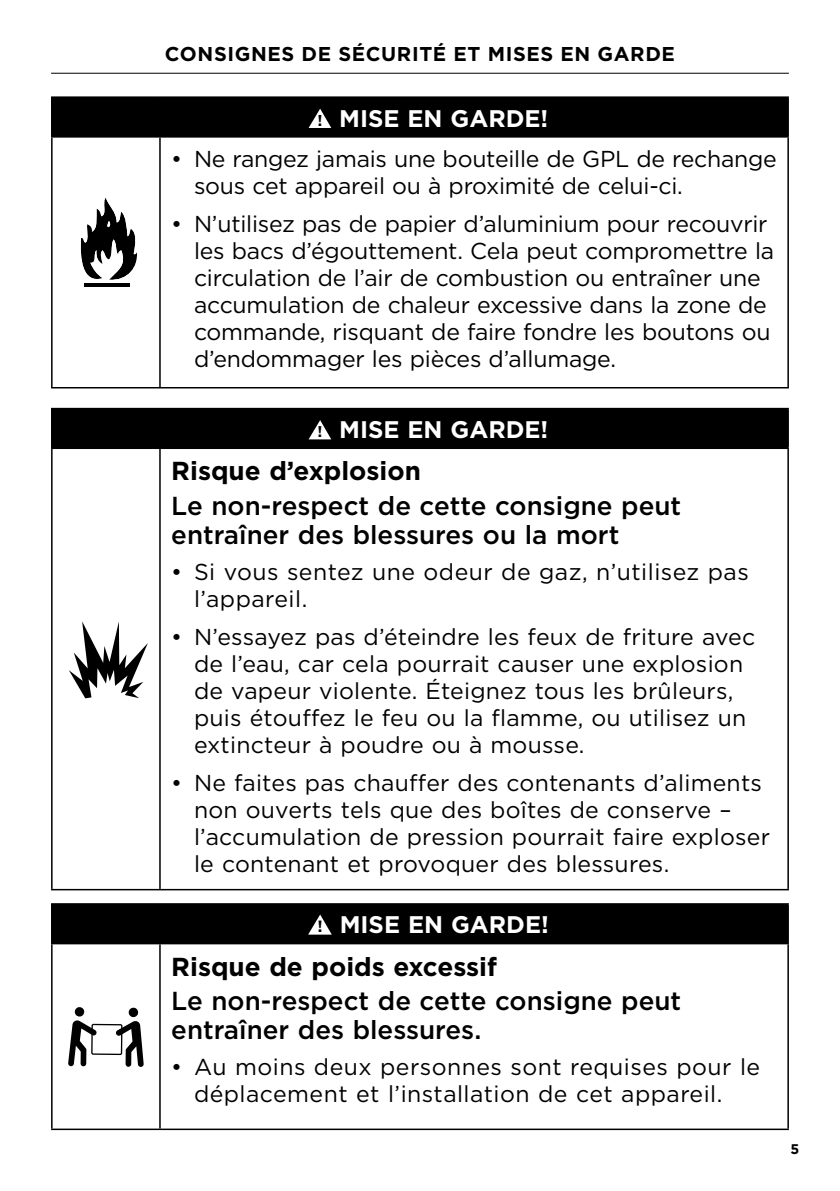
<style>
.page{position:relative;width:840px;height:1191px;background:#fff}
.page>*{position:absolute;margin:0;border:0;box-sizing:border-box;transform-origin:0 0}
.t1{font:500 26px/29px "Gotham";color:#000}
.t2{font:700 26px "Gotham";color:#000}
.t3{font:700 24px "Gotham";color:#fff}
.t4{font:23px/27px "Gotham";letter-spacing:.005em;color:#000}
.t5{font:700 20px "Gotham";letter-spacing:.03em;color:#000}
.t6{font:700 14px "Gotham";color:#000}
.s1{font-size:15.8px;color:#000}
.s2{font-size:15.6px;color:#000}
.s3{font-size:16.4px;color:#000}
</style>
<div class="page">
<hr style="left:51px;top:73px;width:737px;height:1px;background:#000">
<div style="left:52px;top:97px;width:735px;height:40px;background:#000"></div>
<hr style="left:51px;top:98px;width:2px;height:38px;background:#000">
<hr style="left:787px;top:98px;width:1px;height:38px;background:#000">
<hr style="left:51px;top:96px;width:109px;height:2px;background:#000">
<hr style="left:160px;top:96px;width:628px;height:2px;background:#000">
<hr style="left:51px;top:138px;width:2px;height:249px;background:#000">
<hr style="left:51px;top:136px;width:109px;height:2px;background:#000">
<hr style="left:51px;top:387px;width:109px;height:1px;background:#000">
<hr style="left:159px;top:138px;width:2px;height:249px;background:#000">
<hr style="left:787px;top:138px;width:1px;height:249px;background:#000">
<hr style="left:160px;top:136px;width:628px;height:2px;background:#000">
<hr style="left:160px;top:387px;width:628px;height:1px;background:#000">
<svg style="left:308px;top:109px;width:23px;height:19px"></svg>
<svg style="left:80px;top:198px;width:57px;height:82px"></svg>
<hr style="left:84px;top:283px;width:46px;height:4px;background:#000">
<div style="left:52px;top:408px;width:735px;height:40px;background:#000"></div>
<hr style="left:51px;top:409px;width:2px;height:38px;background:#000">
<hr style="left:787px;top:409px;width:1px;height:38px;background:#000">
<hr style="left:51px;top:408px;width:109px;height:1px;background:#000">
<hr style="left:160px;top:408px;width:628px;height:1px;background:#000">
<hr style="left:51px;top:449px;width:2px;height:440px;background:#000">
<hr style="left:51px;top:447px;width:109px;height:2px;background:#000">
<hr style="left:51px;top:889px;width:109px;height:1px;background:#000">
<hr style="left:159px;top:449px;width:2px;height:440px;background:#000">
<hr style="left:787px;top:449px;width:1px;height:440px;background:#000">
<hr style="left:160px;top:447px;width:628px;height:2px;background:#000">
<hr style="left:160px;top:889px;width:628px;height:1px;background:#000">
<svg style="left:309px;top:420px;width:22px;height:19px"></svg>
<svg style="left:69px;top:621px;width:79px;height:77px"></svg>
<div style="left:52px;top:904px;width:735px;height:39px;background:#000"></div>
<hr style="left:51px;top:903px;width:109px;height:1px;background:#000">
<hr style="left:51px;top:904px;width:2px;height:39px;background:#000">
<hr style="left:160px;top:903px;width:628px;height:1px;background:#000">
<hr style="left:787px;top:904px;width:1px;height:39px;background:#000">
<hr style="left:51px;top:943px;width:109px;height:1px;background:#000">
<hr style="left:51px;top:944px;width:2px;height:184px;background:#000">
<hr style="left:160px;top:943px;width:628px;height:1px;background:#000">
<hr style="left:159px;top:944px;width:2px;height:184px;background:#000">
<hr style="left:787px;top:944px;width:1px;height:184px;background:#000">
<hr style="left:51px;top:1128px;width:109px;height:2px;background:#000">
<hr style="left:160px;top:1128px;width:628px;height:2px;background:#000">
<svg style="left:308px;top:914px;width:23px;height:20px"></svg>
<div style="left:91px;top:1023px;width:31px;height:32px;border:1px solid #020202"></div>
<svg style="left:115px;top:1007px;width:29px;height:59px"></svg>
<svg style="left:68px;top:1007px;width:29px;height:59px"></svg>
<p class="t5" style="left:165px;top:41px;width:511px">CONSIGNES DE SÉCURITÉ ET MISES EN GARDE</p>
<p class="t3" style="left:317px;top:102px;width:232px"><span class="s1">!</span> MISE EN GARDE!</p>
<p class="t4" style="left:194px;top:144px;width:584px;text-indent:-23px">• Ne rangez jamais une bouteille de GPL de rechange sous cet appareil ou à proximité de celui-ci.</p>
<p class="t4" style="left:194px;top:210px;width:581px;text-indent:-23px">• N’utilisez pas de papier d’aluminium pour recouvrir les bacs d’égouttement. Cela peut compromettre la circulation de l’air de combustion ou entraîner une accumulation de chaleur excessive dans la zone de commande, risquant de faire fondre les boutons ou d’endommager les pièces d’allumage.</p>
<p class="t3" style="left:317px;top:413px;width:232px"><span class="s2">!</span> MISE EN GARDE!</p>
<p class="t2" style="left:171px;top:454px;width:251px">Risque d’explosion</p>
<p class="t1" style="left:171px;top:491px;width:511px">Le non-respect de cette consigne peut entraîner des blessures ou la mort</p>
<p class="t4" style="left:194px;top:557px;width:556px;text-indent:-23px">• Si vous sentez une odeur de gaz, n’utilisez pas l’appareil.</p>
<p class="t4" style="left:194px;top:623px;width:562px;text-indent:-23px">• N’essayez pas d’éteindre les feux de friture avec de l’eau, car cela pourrait causer une explosion de vapeur violente. Éteignez tous les brûleurs, puis étouffez le feu ou la flamme, ou utilisez un extincteur à poudre ou à mousse.</p>
<p class="t4" style="left:194px;top:769px;width:577px;text-indent:-23px">• Ne faites pas chauffer des contenants d’aliments non ouverts tels que des boîtes de conserve – l’accumulation de pression pourrait faire exploser le contenant et provoquer des blessures.</p>
<p class="t3" style="left:317px;top:909px;width:233px"><span class="s3">!</span> MISE EN GARDE!</p>
<p class="t2" style="left:171px;top:949px;width:327px">Risque de poids excessif</p>
<p class="t1" style="left:171px;top:986px;width:511px">Le non-respect de cette consigne peut entraîner des blessures.</p>
<p class="t4" style="left:194px;top:1052px;width:567px;text-indent:-23px">• Au moins deux personnes sont requises pour le déplacement et l’installation de cet appareil.</p>
<p class="t6" style="left:790px;top:1139px;width:10px">5</p>
</div>
